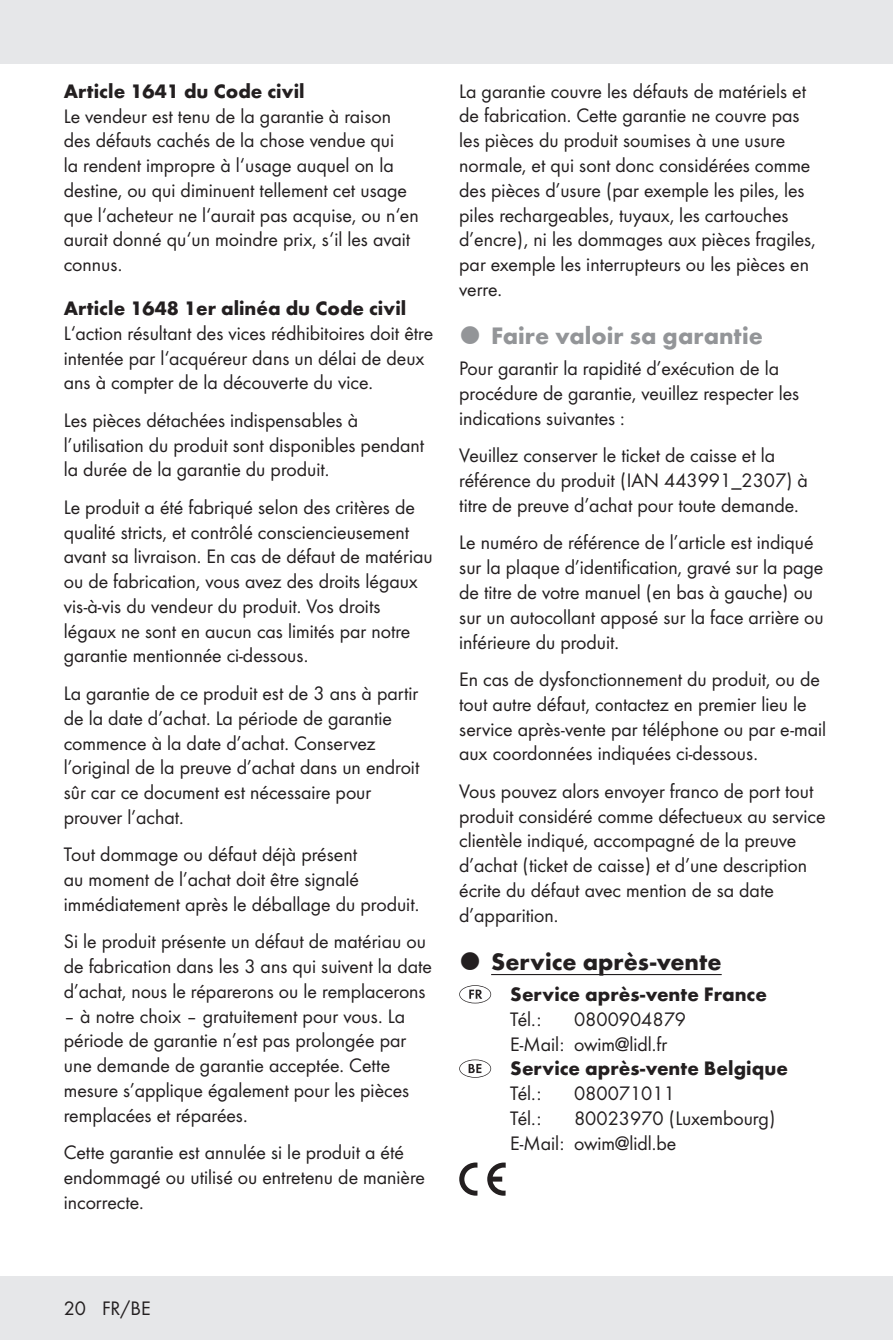
<style>
.page{position:relative;width:893px;height:1340px;background:#fff}
.page>*{position:absolute;margin:0;border:0;box-sizing:border-box;transform-origin:0 0}
.t1{font:700 24.75px "Futura";color:#939598}
.t2{font:700 24.75px "Futura";color:#231f20}
.Body_SB{font:20.25px/24.8px "Futura Boo";color:#231f20}
.Body{font:20.25px/24.8px "Futura Boo";color:#231f20}
.Service_Hotline{font:20.25px "Futura Boo";color:#231f20}
.Headline-03_SB{font:700 20.25px "Futura";color:#231f20}
.Service_Hotline-2{font:700 20.25px "Futura";color:#231f20}
</style>
<div class="page">
<div style="left:0;top:1276px;width:893px;height:63px;background:#e6e7e9"></div>
<div style="left:0;top:0;width:893px;height:64px;background:#e6e7e9"></div>
<hr style="left:491px;top:974px;width:231px;height:1px;background:#231f20">
<svg style="left:459px;top:985px;width:32px;height:18px"></svg>
<svg style="left:459px;top:1059px;width:32px;height:18px"></svg>
<svg style="left:459px;top:1162px;width:47px;height:33px"></svg>
<p class="Headline-03_SB" style="left:64px;top:76px;width:242px">Article 1641 du Code civil</p>
<p class="Body" style="left:64px;top:102px;width:356px">Le vendeur est tenu de la garantie à raison des défauts cachés de la chose vendue qui<br>la rendent impropre à l‘usage auquel on la destine, ou qui diminuent tellement cet usage que l‘acheteur ne l‘aurait pas acquise, ou n‘en aurait donné qu‘un moindre prix, s‘il les avait connus.</p>
<p class="Headline-03_SB" style="left:64px;top:293px;width:344px">Article 1648 1er alinéa du Code civil</p>
<p class="Body" style="left:64px;top:319px;width:371px">L‘action résultant des vices rédhibitoires doit être intentée par l‘acquéreur dans un délai de deux ans à compter de la découverte du vice.</p>
<p class="Body_SB" style="left:64px;top:406px;width:362px">Les pièces détachées indispensables à l’utilisation du produit sont disponibles pendant la durée de la garantie du produit.</p>
<p class="Body" style="left:64px;top:493px;width:370px">Le produit a été fabriqué selon des critères de qualité stricts, et contrôlé consciencieusement avant sa livraison. En cas de défaut de matériau ou de fabrication, vous avez des droits légaux vis-à-vis du vendeur du produit. Vos droits légaux ne sont en aucun cas limités par notre garantie mentionnée ci-dessous.</p>
<p class="Body_SB" style="left:64px;top:679px;width:357px">La garantie de ce produit est de 3 ans à partir de la date d’achat. La période de garantie commence à la date d’achat. Conservez l’original de la preuve d’achat dans un endroit sûr car ce document est nécessaire pour prouver l’achat.</p>
<p class="Body_SB" style="left:64px;top:841px;width:354px">Tout dommage ou défaut déjà présent<br>au moment de l’achat doit être signalé immédiatement après le déballage du produit.</p>
<p class="Body_SB" style="left:64px;top:928px;width:370px">Si le produit présente un défaut de matériau ou de fabrication dans les 3 ans qui suivent la date d’achat, nous le réparerons ou le remplacerons</p>
<p class="Body_SB" style="left:64px;top:1002px;width:347px">– à notre choix – gratuitement pour vous. La période de garantie n’est pas prolongée par une demande de garantie acceptée. Cette mesure s’applique également pour les pièces remplacées et réparées.</p>
<p class="Body_SB" style="left:64px;top:1138px;width:363px">Cette garantie est annulée si le produit a été endommagé ou utilisé ou entretenu de manière incorrecte.</p>
<p class="Body_SB" style="left:459px;top:77px;width:358px">La garantie couvre les défauts de matériels et de fabrication. Cette garantie ne couvre pas les pièces du produit soumises à une usure normale, et qui sont donc considérées comme des pièces d’usure (par exemple les piles, les piles rechargeables, tuyaux, les cartouches d’encre), ni les dommages aux pièces fragiles, par exemple les interrupteurs ou les pièces en verre.</p>
<p class="t1" style="left:491px;top:318px;width:273px">Faire valoir sa garantie</p>
<p class="Body" style="left:459px;top:355px;width:341px">Pour garantir la rapidité d’exécution de la procédure de garantie, veuillez respecter les indications suivantes :</p>
<p class="Body_SB" style="left:459px;top:442px;width:350px">Veuillez conserver le ticket de caisse et la référence du produit (IAN 443991_2307) à titre de preuve d’achat pour toute demande.</p>
<p class="Body_SB" style="left:459px;top:529px;width:366px">Le numéro de référence de l’article est indiqué sur la plaque d’identification, gravé sur la page de titre de votre manuel (en bas à gauche) ou sur un autocollant apposé sur la face arrière ou inférieure du produit.</p>
<p class="Body_SB" style="left:459px;top:666px;width:368px">En cas de dysfonctionnement du produit, ou de tout autre défaut, contactez en premier lieu le service après-vente par téléphone ou par e-mail aux coordonnées indiquées ci-dessous.</p>
<p class="Body_SB" style="left:459px;top:777px;width:368px">Vous pouvez alors envoyer franco de port tout produit considéré comme défectueux au service clientèle indiqué, accompagné de la preuve d’achat (ticket de caisse) et d’une description écrite du défaut avec mention de sa date d’apparition.</p>
<p class="t2" style="left:491px;top:943px;width:232px">Service après-vente</p>
<p class="Service_Hotline-2" style="left:510px;top:979px;width:258px">Service après-vente France</p>
<p class="Service_Hotline" style="left:510px;top:1005px;width:33px">Tél. :</p>
<p class="Service_Hotline" style="left:574px;top:1005px;width:113px">0800904879</p>
<p class="Service_Hotline" style="left:510px;top:1030px;width:158px">E-Mail: owim@lidl.fr</p>
<p class="Service_Hotline-2" style="left:510px;top:1053px;width:279px">Service après-vente Belgique</p>
<p class="Service_Hotline" style="left:510px;top:1079px;width:33px">Tél. :</p>
<p class="Service_Hotline" style="left:574px;top:1079px;width:102px">080071011</p>
<p class="Service_Hotline" style="left:510px;top:1104px;width:33px">Tél. :</p>
<p class="Service_Hotline" style="left:574px;top:1104px;width:203px">80023970 (Luxembourg)</p>
<p class="Service_Hotline" style="left:510px;top:1129px;width:168px">E-Mail: owim@lidl.be</p>
<p class="Body_SB" style="left:64px;top:1295px;width:88px">20 FR/BE</p>
</div>
